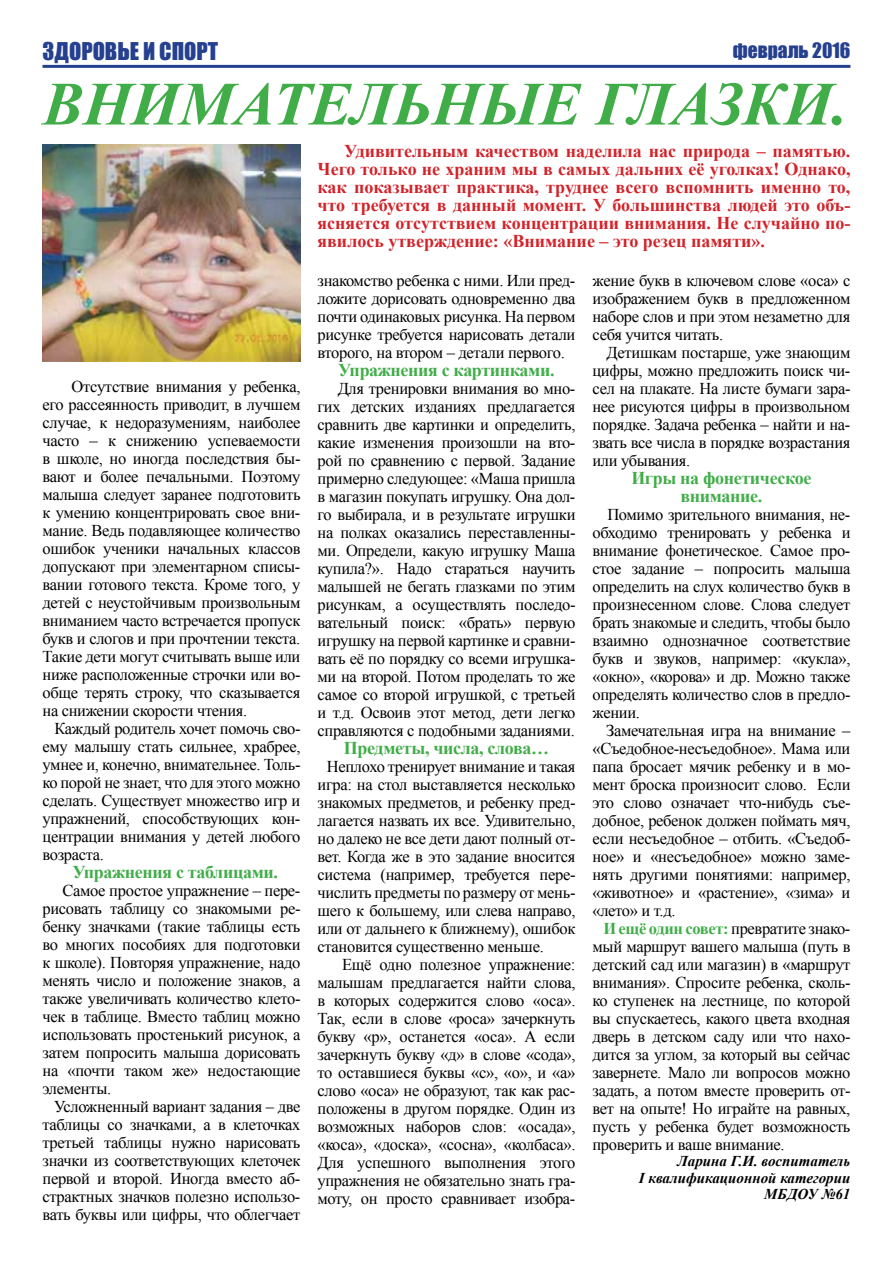
<style>
.page{position:relative;width:893px;height:1263px;background:#fff}
.page>*{position:absolute;margin:0;border:0;box-sizing:border-box;transform-origin:0 0}
.t1{font:italic 700 61.5px "Times New Roman";color:#41ad49}
.t2{font:22.5px "Impact";color:#25408f}
.t3{font:19.5px "Impact";color:#25408f}
.t4{font:700 18px/18px "Times New Roman";color:#d2232a;text-align:justify}
.t5{font:700 18px/18px "Times New Roman";letter-spacing:-.02em;color:#41ad49;text-align:center}
.t6{font:16.5px/18px "Times New Roman";letter-spacing:-.02em;color:#000;text-align:justify}
.t7{font:italic 700 15px/16.5px "Times New Roman";color:#000;text-align:right}
.s1{font-weight:700;color:#41ad49}
</style>
<div class="page">
<hr style="left:43px;top:65px;width:807px;height:3px;background:#25408f">
<img style="left:43px;top:145px;width:257px;height:217px">
<h2 class="t2" style="left:43px;top:34px;width:177px">здоровье и спорт</h2>
<p class="t3" style="left:733px;top:35px;width:119px">февраль 2016</p>
<h1 class="t1" style="left:43px;top:61px;width:807px">ВНИМАТЕЛЬНЫЕ ГЛАЗКИ.</h1>
<p class="t6" style="left:43px;top:377px;width:260px;text-indent:29px">Отсутствие внимания у ребенка, его рассеянность приводит, в лучшем случае, к недоразумениям, наиболее часто – к снижению успеваемости в школе, но иногда последствия бы&shy;вают и более печальными. Поэтому малыша следует заранее подготовить к умению концентрировать свое вни&shy;мание. Ведь подавляющее количество ошибок ученики начальных классов допускают при элементарном списы&shy;вании готового текста. Кроме того, у детей с неустойчивым произвольным вниманием часто встречается пропуск букв и слогов и при прочтении текста.<br>Такие дети могут считывать выше или ниже расположенные строчки или во&shy;обще терять строку, что сказывается на снижении скорости чтения.</p>
<p class="t6" style="left:43px;top:719px;width:259px;text-indent:12px">Каждый родитель хочет помочь сво&shy;ему малышу стать сильнее, храбрее, умнее и, конечно, внимательнее. Толь&shy;ко порой не знает, что для этого можно сделать. Существует множество игр и упражнений, способствующих кон&shy;центрации внимания у детей любого возраста.</p>
<p class="t5" style="left:72px;top:863px;width:207px">Упражнения с таблицами.</p>
<p class="t6" style="left:43px;top:881px;width:259px;text-indent:20px">Самое простое упражнение – пере&shy;рисовать таблицу со знакомыми ре&shy;бенку значками (такие таблицы есть во многих пособиях для подготовки к школе). Повторяя упражнение, надо менять число и положение знаков, а также увеличивать количество клето&shy;чек в таблице. Вместо таблиц можно использовать простенький рисунок, а затем попросить малыша дорисовать на «почти таком же» недостающие элементы.</p>
<p class="t6" style="left:43px;top:1097px;width:259px;text-indent:12px">Усложненный вариант задания – две таблицы со значками, а в клеточках третьей таблицы нужно нарисовать значки из соответствующих клеточек первой и второй. Иногда вместо аб&shy;страктных значков полезно использо&shy;вать буквы или цифры, что облегчает</p>
<p class="t4" style="left:317px;top:141px;width:534px;text-indent:27px">Удивительным качеством наделила нас природа – памятью.<br>Чего только не храним мы в самых дальних её уголках! Однако, как показывает практика, труднее всего вспомнить именно то, что требуется в данный момент. У большинства людей это объ&shy;ясняется отсутствием концентрации внимания. Не случайно по&shy;явилось утверждение: «Внимание – это резец памяти».</p>
<p class="t6" style="left:317px;top:271px;width:259px">знакомство ребенка с ними. Или пред&shy;ложите дорисовать одновременно два почти одинаковых рисунка. На первом рисунке требуется нарисовать детали второго, на втором – детали первого.</p>
<p class="t5" style="left:338px;top:360px;width:218px">Упражнения с картинками.</p>
<p class="t6" style="left:317px;top:379px;width:259px;text-indent:20px">Для тренировки внимания во мно&shy;гих детских изданиях предлагается сравнить две картинки и определить, какие изменения произошли на вто&shy;рой по сравнению с первой. Задание примерно следующее: «Маша пришла в магазин покупать игрушку. Она дол&shy;го выбирала, и в результате игрушки на полках оказались переставленны&shy;ми. Определи, какую игрушку Маша купила?». Надо стараться научить малышей не бегать глазками по этим рисункам, а осуществлять последо&shy;вательный поиск: «брать» первую игрушку на первой картинке и сравни&shy;вать её по порядку со всеми игрушка&shy;ми на второй. Потом проделать то же самое со второй игрушкой, с третьей и т.д. Освоив этот метод, дети легко справляются с подобными заданиями.</p>
<p class="t5" style="left:344px;top:738px;width:207px">Предметы, числа, слова…</p>
<p class="t6" style="left:317px;top:757px;width:260px;text-indent:9px">Неплохо тренирует внимание и такая игра: на стол выставляется несколько знакомых предметов, и ребенку пред&shy;лагается назвать их все. Удивительно, но далеко не все дети дают полный от&shy;вет. Когда же в это задание вносится система (например, требуется пере&shy;числить предметы по размеру от мень&shy;шего к большему, или слева направо, или от дальнего к ближнему), ошибок становится существенно меньше.</p>
<p class="t6" style="left:317px;top:955px;width:259px;text-indent:25px">Ещё одно полезное упражнение: малышам предлагается найти слова, в которых содержится слово «оса».<br>Так, если в слове «роса» зачеркнуть букву «р», останется «оса». А если зачеркнуть букву «д» в слове «сода», то оставшиеся буквы «с», «о», и «а» слово «оса» не образуют, так как рас&shy;положены в другом порядке. Один из возможных наборов слов: «осада», «коса», «доска», «сосна», «колбаса».<br>Для успешного выполнения этого упражнения не обязательно знать гра&shy;моту, он просто сравнивает изобра-</p>
<p class="t6" style="left:592px;top:271px;width:259px">жение букв в ключевом слове «оса» с изображением букв в предложенном наборе слов и при этом незаметно для себя учится читать.</p>
<p class="t6" style="left:592px;top:343px;width:259px;text-indent:14px">Детишкам постарше, уже знающим цифры, можно предложить поиск чи&shy;сел на плакате. На листе бумаги зара&shy;нее рисуются цифры в произвольном порядке. Задача ребенка – найти и на&shy;звать все числа в порядке возрастания или убывания.</p>
<p class="t5" style="left:631px;top:468px;width:182px">Игры на фонетическое внимание.</p>
<p class="t6" style="left:592px;top:505px;width:259px;text-indent:15px">Помимо зрительного внимания, не&shy;обходимо тренировать у ребенка и внимание фонетическое. Самое про&shy;стое задание – попросить малыша определить на слух количество букв в произнесенном слове. Слова следует брать знакомые и следить, чтобы было взаимно однозначное соответствие букв и звуков, например: «кукла», «окно», «корова» и др. Можно также определять количество слов в предло&shy;жении.</p>
<p class="t6" style="left:592px;top:721px;width:260px;text-indent:14px">Замечательная игра на внимание – «Съедобное-несъедобное». Мама или папа бросает мячик ребенку и в мо&shy;мент броска произносит слово. Если это слово означает что-нибудь съе&shy;добное, ребенок должен поймать мяч, если несъедобное – отбить. «Съедоб&shy;ное» и «несъедобное» можно заме&shy;нять другими понятиями: например, «животное» и «растение», «зима» и «лето» и т.д.</p>
<p class="t6" style="left:592px;top:919px;width:259px;text-indent:11px"><span class="s1">И ещё один совет:</span> превратите знако&shy;мый маршрут вашего малыша (путь в детский сад или магазин) в «маршрут внимания». Спросите ребенка, сколь&shy;ко ступенек на лестнице, по которой вы спускаетесь, какого цвета входная дверь в детском саду или что нахо&shy;дится за углом, за который вы сейчас завернете. Мало ли вопросов можно задать, а потом вместе проверить от&shy;вет на опыте! Но играйте на равных, пусть у ребенка будет возможность проверить и ваше внимание.</p>
<p class="t7" style="left:639px;top:1153px;width:213px">Ларина Г.И. воспитатель<br>I квалификационной категории<br>МБДОУ №61</p>
</div>
